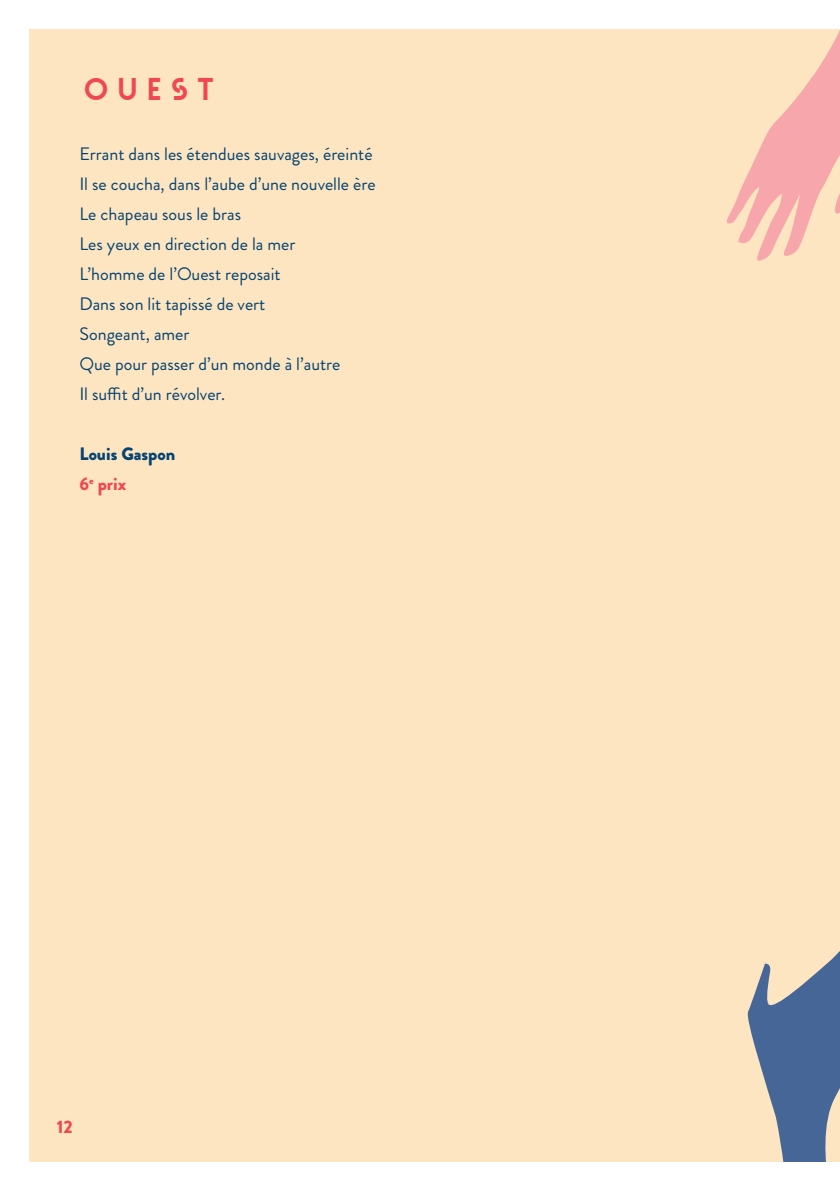
<style>
.page{position:relative;width:840px;height:1191px;background:#fff}
.page>*{position:absolute;margin:0;border:0;box-sizing:border-box;transform-origin:0 0}
.t1{font:34px "Grotesk";color:#ef4850}
.t2{font:18px/30px "Brandon Grotesque";color:#044372}
.t3{font:900 18px/30px "Brandon Grotesque";color:#044372}
.t4{font:900 18px "Brandon Grotesque";color:#ef4850}
.s1{color:#ef4850}
</style>
<div class="page">
<div style="left:0;top:0;width:839px;height:1191px;background:#fee5c1"></div>
<div style="left:0;top:0;width:28px;height:1191px;background:#fff"></div>
<svg style="left:725px;top:28px;width:114px;height:233px"></svg>
<svg style="left:747px;top:952px;width:92px;height:210px;fill:#466698"></svg>
<div style="left:0;top:1162px;width:839px;height:29px;background:#fff"></div>
<div style="left:0;top:0;width:839px;height:28px;background:#fff"></div>
<h1 class="t1" style="left:79px;top:74px;width:141px">OUEST</h1>
<p class="t2" style="left:79px;top:139px;width:297px">Errant dans les étendues sauvages, éreinté<br>Il se coucha, dans l’aube d’une nouvelle ère<br>Le chapeau sous le bras<br>Les yeux en direction de la mer<br>L’homme de l’Ouest reposait<br>Dans son lit tapissé de vert<br>Songeant, amer<br>Que pour passer d’un monde à l’autre<br>Il suffit d’un révolver.</p>
<p class="t3" style="left:79px;top:439px;width:97px">Louis Gaspon<br><span class="s1">6</span><sup>e</sup> <span class="s1">prix</span></p>
<p class="t4" style="left:57px;top:1113px;width:17px">12</p>
</div>
